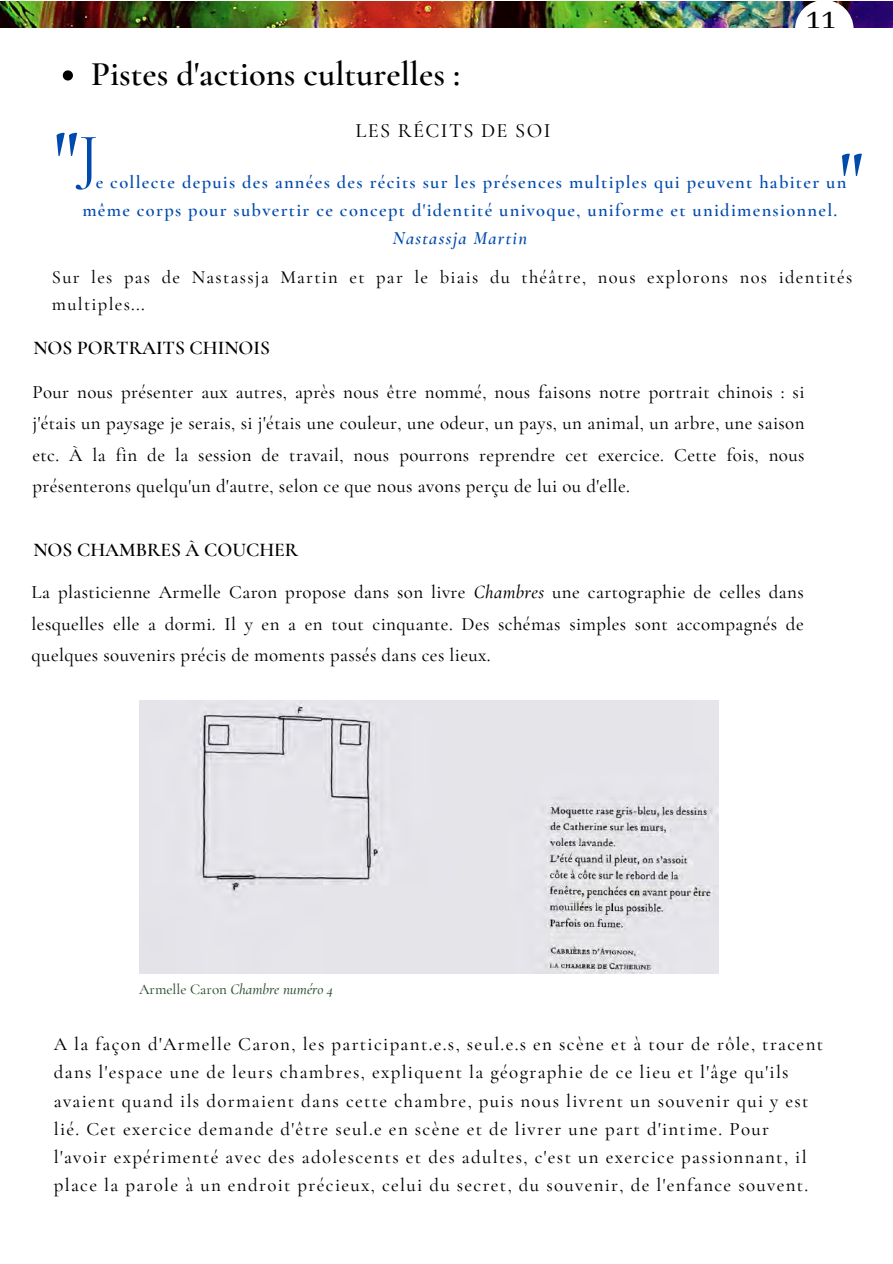
<style>
.page{position:relative;width:893px;height:1264px;background:#fff}
.page>*{position:absolute;margin:0;border:0;box-sizing:border-box;transform-origin:0 0}
.t1{font:600 83.55px "Cormorant Garamond";color:#004aad}
.t2{font:600 80.7px "Cormorant Garamond";color:#004aad}
.t3{font:500 60.6px "Cormorant Garamond";color:#004aad}
.t4{font:600 34.5px "Cormorant Garamond";color:#000}
.t5{font:500 31.5px "Abhaya Libre";color:#000}
.t6{font:500 20.4px "Cormorant Garamond";letter-spacing:.07em;color:#000}
.t7{font:600 19.5px "Cormorant Garamond";color:#000}
.t8{font:500 18.9px/31.5px "Cormorant Garamond";letter-spacing:.07em;color:#000;text-align:justify}
.t9{font:500 18.6px/27.6px "Cormorant Garamond";letter-spacing:.07em;color:#000}
.t10{font:600 18.45px/27.5px "Cormorant Garamond";letter-spacing:.07em;color:#004aad}
.t11{font:italic 600 18.45px "Cormorant Garamond";letter-spacing:.07em;color:#004aad}
.t12{font:italic 500 15px "Cormorant Garamond";color:#2c4d2e}
.s1{font-style:italic}
.s2{font-style:normal}
</style>
<div class="page">
<svg style="left:63px;top:70px;width:10px;height:10px"></svg>
<img style="left:139px;top:700px;width:579px;height:273px">
<img style="left:0;top:1px;width:892px;height:26px">
<div style="left:795px;top:0;width:58px;height:58px;background:#fff;border-radius:50%"></div>
<h3 class="t4" style="left:91px;top:53px;width:370px">Pistes d'actions culturelles :</h3>
<h3 class="t5" style="left:806px;top:1px;width:30px">11</h3>
<p class="t6" style="left:355px;top:119px;width:197px">LES RÉCITS DE SOI</p>
<h1 class="t1" style="left:54px;top:109px;width:26px">"</h1>
<h3 class="t3" style="left:79px;top:119px;width:21px">J</h3>
<h2 class="t2" style="left:839px;top:131px;width:25px">"</h2>
<p class="t10" style="left:82px;top:169px;width:765px;text-indent:13px">e collecte depuis des années des récits sur les présences multiples qui peuvent habiter un même corps pour subvertir ce concept d'identité univoque, uniforme et unidimensionnel.</p>
<p class="t11" style="left:392px;top:226px;width:136px">Nastassja Martin</p>
<p class="t9" style="left:52px;top:263px;width:801px">Sur les pas de Nastassja Martin et par le biais du théâtre, nous explorons nos identités multiples...</p>
<p class="t7" style="left:33px;top:336px;width:238px">NOS PORTRAITS CHINOIS</p>
<p class="t8" style="left:32px;top:376px;width:773px">Pour nous présenter aux autres, après nous être nommé, nous faisons notre portrait chinois : si j'étais un paysage je serais, si j'étais une couleur, une odeur, un pays, un animal, un arbre, une saison etc. À la fin de la session de travail, nous pourrons reprendre cet exercice. Cette fois, nous présenterons quelqu'un d'autre, selon ce que nous avons perçu de lui ou d'elle.</p>
<p class="t7" style="left:33px;top:538px;width:266px">NOS CHAMBRES À COUCHER</p>
<p class="t8" style="left:32px;top:576px;width:773px">La plasticienne Armelle Caron propose dans son livre <span class="s1">Chambres</span> une cartographie de celles dans lesquelles elle a dormi. Il y en a en tout cinquante. Des schémas simples sont accompagnés de quelques souvenirs précis de moments passés dans ces lieux.</p>
<p class="t12" style="left:139px;top:980px;width:196px"><span class="s2">Armelle Caron</span> Chambre numéro 4</p>
<p class="t8" style="left:54px;top:1030px;width:770px;line-height:28px;text-align:left">A la façon d'Armelle Caron, les participant.e.s, seul.e.s en scène et à tour de rôle, tracent dans l'espace une de leurs chambres, expliquent la géographie de ce lieu et l'âge qu'ils avaient quand ils dormaient dans cette chambre, puis nous livrent un souvenir qui y est lié. Cet exercice demande d'être seul.e en scène et de livrer une part d'intime. Pour l'avoir expérimenté avec des adolescents et des adultes, c'est un exercice passionnant, il place la parole à un endroit précieux, celui du secret, du souvenir, de l'enfance souvent.</p>
</div>
